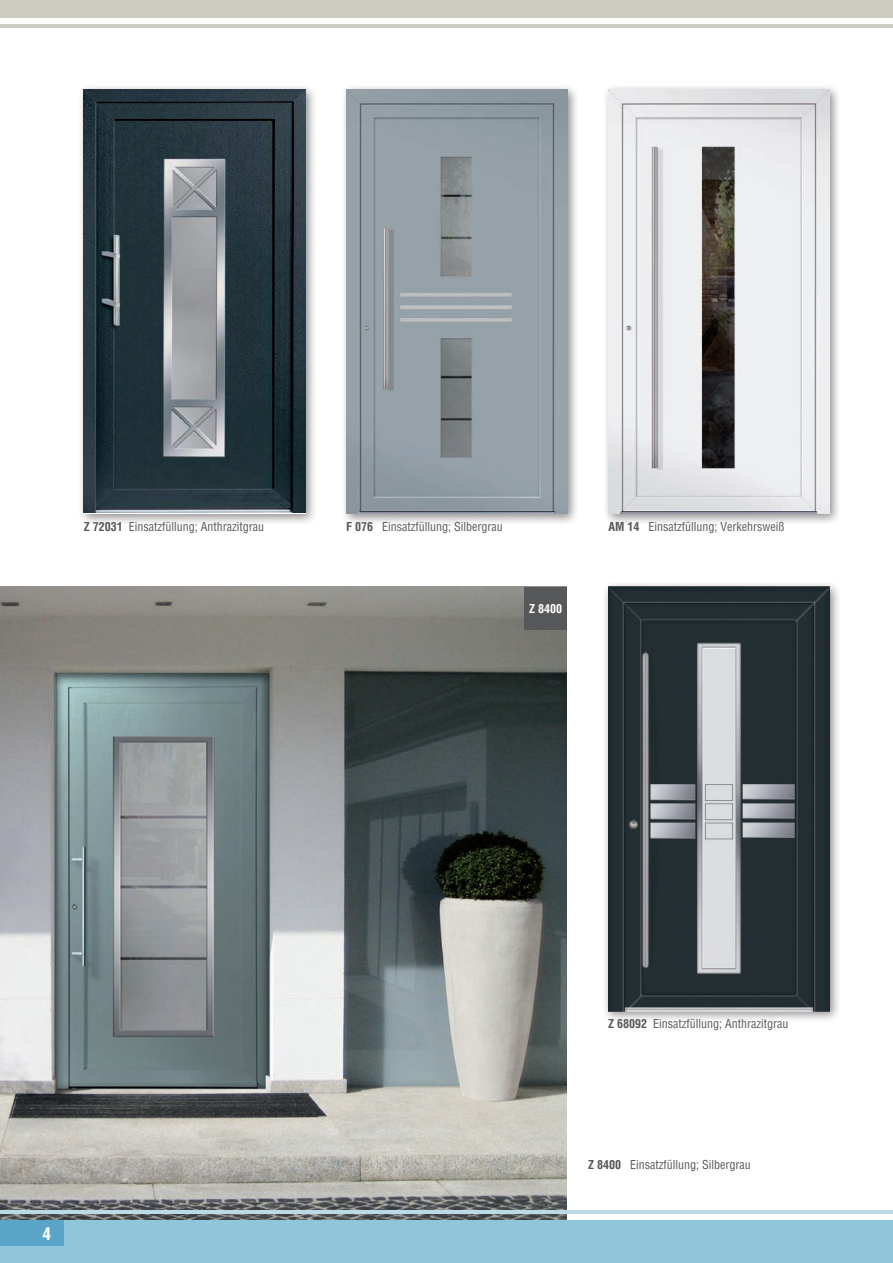
<style>
.page{position:relative;width:893px;height:1263px;background:#fff}
.page>*{position:absolute;margin:0;border:0;box-sizing:border-box;transform-origin:0 0}
.t1{font:700 condensed 17.25px "Helvetica";color:#fff}
.t2{font:condensed 12px "Helvetica";color:#57585a}
.t3{font:700 condensed 12px "Helvetica";color:#fff}
.s1{font-weight:700}
</style>
<div class="page">
<img style="left:0;top:587px;width:567px;height:633px">
<div style="left:602px;top:580px;width:239px;height:443px;background:#231f20;opacity:.5"></div>
<img style="left:608px;top:587px;width:221px;height:424px">
<div style="left:77px;top:83px;width:240px;height:443px;background:#231f20;opacity:.5"></div>
<img style="left:84px;top:89px;width:221px;height:424px">
<div style="left:340px;top:83px;width:239px;height:443px;background:#231f20;opacity:.5"></div>
<img style="left:346px;top:89px;width:221px;height:425px">
<div style="left:602px;top:83px;width:239px;height:443px;background:#231f20;opacity:.5"></div>
<img style="left:608px;top:89px;width:221px;height:425px">
<div style="left:524px;top:587px;width:43px;height:42px;background:#57585a"></div>
<div style="left:0;top:0;width:893px;height:18px;background:#cdccc2"></div>
<hr style="left:0;top:24px;width:893px;height:4px;background:#cdccc2">
<div style="left:0;top:1220px;width:893px;height:43px;background:#8fc6da"></div>
<hr style="left:0;top:1210px;width:893px;height:3px;background:#bbd9e6">
<div style="left:0;top:1220px;width:64px;height:26px;background:#59a5c8"></div>
<p class="t2" style="left:84px;top:519px;width:182px"><span class="s1">Z 72031</span> Einsatzfüllung; Anthrazitgrau</p>
<p class="t2" style="left:346px;top:519px;width:158px"><span class="s1">F 076</span> Einsatzfüllung; Silbergrau</p>
<p class="t2" style="left:608px;top:519px;width:177px"><span class="s1">AM 14</span> Einsatzfüllung; Verkehrsweiß</p>
<p class="t3" style="left:529px;top:600px;width:34px">Z 8400</p>
<h1 class="t1" style="left:42px;top:1222px;width:10px">4</h1>
<p class="t2" style="left:608px;top:1016px;width:182px"><span class="s1">Z 68092</span> Einsatzfüllung; Anthrazitgrau</p>
<p class="t2" style="left:588px;top:1157px;width:164px"><span class="s1">Z 8400</span> Einsatzfüllung; Silbergrau</p>
</div>
